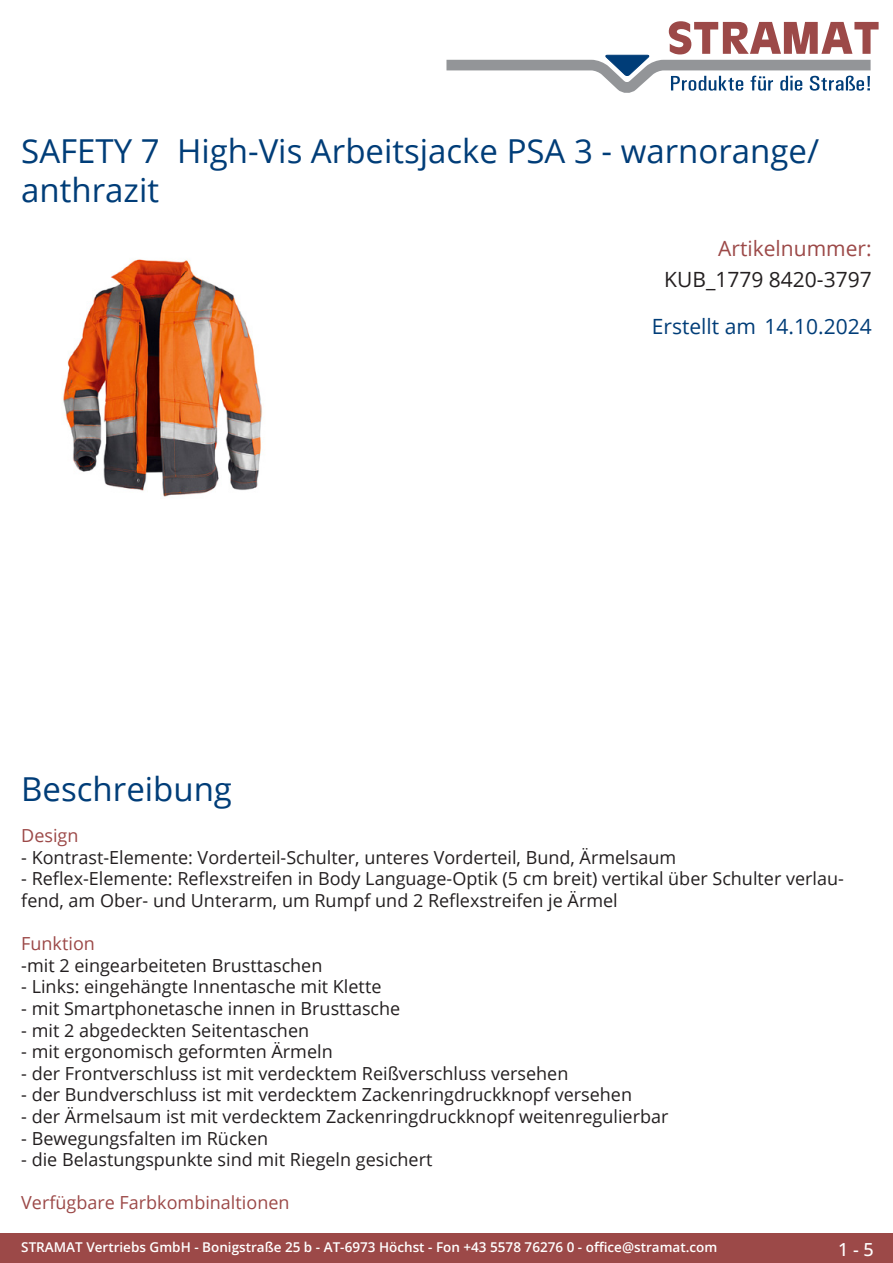
<style>
.page{position:relative;width:893px;height:1263px;background:#fff}
.page>*{position:absolute;margin:0;border:0;box-sizing:border-box;transform-origin:0 0}
.Produkttitel{font:33px/39.6px "Open Sans";color:#003d78}
.Erstellungsdatum{font:21px "Open Sans";color:#003d78}
.TechDaten_Inhalt{font:21px "Open Sans";color:#231f20}
.TechDaten_Überschrif{font:21px "Open Sans";color:#9c4948}
.Beschreibung_Text{font:18px/21.6px "Open Sans";color:#231f20}
.Beschreibung_Text-2{font:18px "Open Sans";color:#9c4948}
.t1{font:500 18px "Open Sans";color:#fff}
.t2{font:600 13.5px "Open Sans";color:#fff}
.s1{color:#9c4948}
</style>
<div class="page">
<div style="left:0;top:1233px;width:893px;height:30px;background:#9c4948"></div>
<svg style="left:446px;top:21px;width:433px;height:72px"></svg>
<img style="left:63px;top:259px;width:199px;height:238px">
<p class="Produkttitel" style="left:21px;top:130px;width:799px">SAFETY 7 High-Vis Arbeitsjacke PSA 3 - warnorange/ anthrazit</p>
<p class="TechDaten_Überschrif" style="left:718px;top:234px;width:155px">Artikelnummer:</p>
<p class="TechDaten_Inhalt" style="left:664px;top:265px;width:209px">KUB_1779 8420-3797</p>
<p class="Erstellungsdatum" style="left:652px;top:312px;width:221px">Erstellt am 14.10.2024</p>
<p class="Produkttitel" style="left:21px;top:768px;width:212px">Beschreibung</p>
<p class="Beschreibung_Text-2" style="left:21px;top:823px;width:59px">Design</p>
<p class="Beschreibung_Text" style="left:21px;top:846px;width:656px">- Kontrast-Elemente: Vorderteil-Schulter, unteres Vorderteil, Bund, Ärmelsaum</p>
<p class="Beschreibung_Text" style="left:21px;top:867px;width:823px">- Reflex-Elemente: Reflexstreifen in Body Language-Optik (5 cm breit) vertikal über Schulter verlau&shy;fend, am Ober- und Unterarm, um Rumpf und 2 Reflexstreifen je Ärmel</p>
<p class="Beschreibung_Text" style="left:21px;top:932px;width:303px"><span class="s1">Funktion<br></span>-mit 2 eingearbeiteten Brusttaschen</p>
<p class="Beschreibung_Text" style="left:21px;top:975px;width:362px">- Links: eingehängte Innentasche mit Klette</p>
<p class="Beschreibung_Text" style="left:21px;top:997px;width:381px">- mit Smartphonetasche innen in Brusttasche</p>
<p class="Beschreibung_Text" style="left:21px;top:1019px;width:289px">- mit 2 abgedeckten Seitentaschen</p>
<p class="Beschreibung_Text" style="left:21px;top:1040px;width:313px">- mit ergonomisch geformten Ärmeln</p>
<p class="Beschreibung_Text" style="left:21px;top:1062px;width:549px">- der Frontverschluss ist mit verdecktem Reißverschluss versehen</p>
<p class="Beschreibung_Text" style="left:21px;top:1083px;width:612px">- der Bundverschluss ist mit verdecktem Zackenringdruckknopf versehen</p>
<p class="Beschreibung_Text" style="left:21px;top:1105px;width:649px">- der Ärmelsaum ist mit verdecktem Zackenringdruckknopf weitenregulierbar</p>
<p class="Beschreibung_Text" style="left:21px;top:1127px;width:248px">- Bewegungsfalten im Rücken</p>
<p class="Beschreibung_Text" style="left:21px;top:1148px;width:413px">- die Belastungspunkte sind mit Riegeln gesichert</p>
<p class="Beschreibung_Text-2" style="left:21px;top:1190px;width:270px">Verfügbare Farbkombinaltionen</p>
<p class="t2" style="left:21px;top:1238px;width:698px">STRAMAT Vertriebs GmbH - Bonigstraße 25 b - AT-6973 Höchst - Fon +43 5578 76276 0 - office@stramat.com</p>
<p class="t1" style="left:838px;top:1237px;width:37px">1 - 5</p>
</div>
